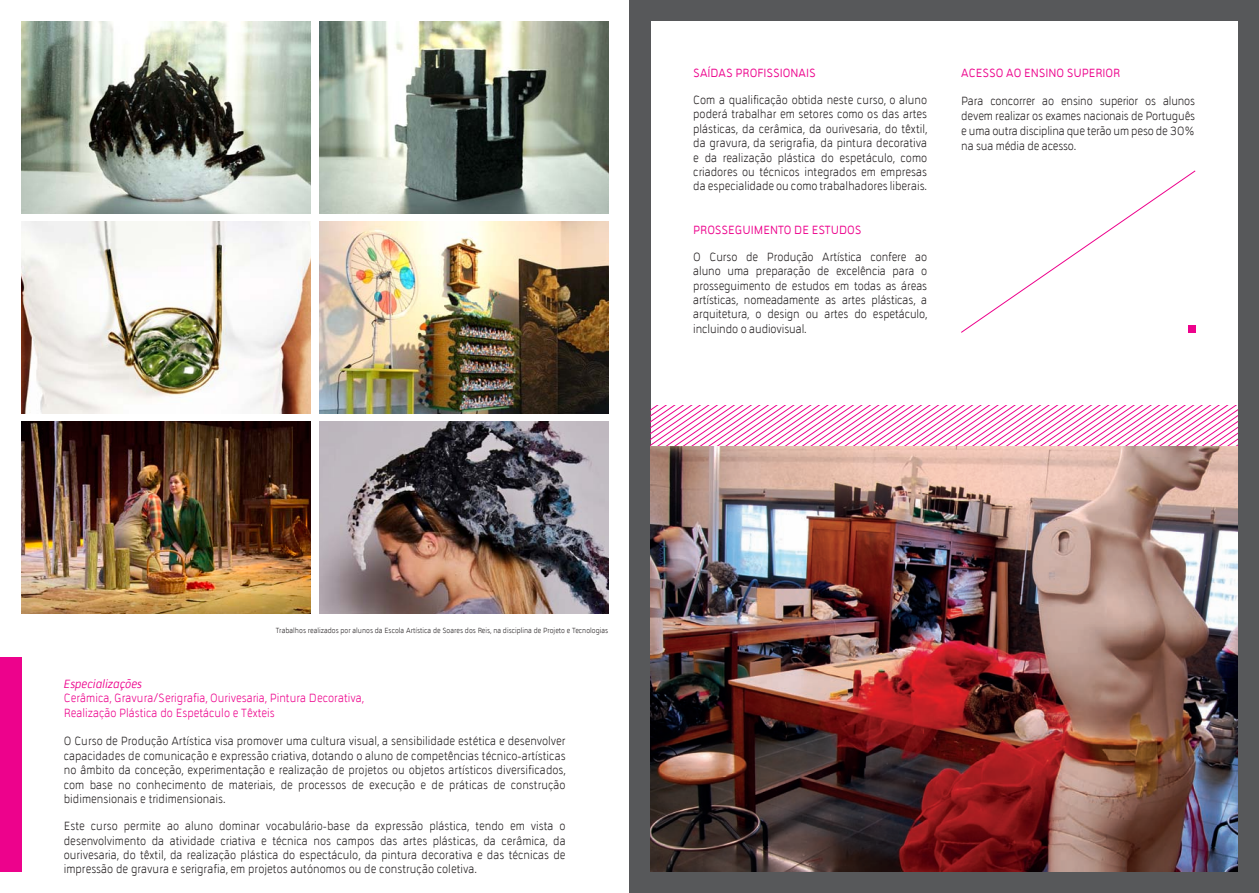
<style>
.page{position:relative;width:1259px;height:893px;background:#fff}
.page>*{position:absolute;margin:0;border:0;box-sizing:border-box;transform-origin:0 0}
.t1{font:300 12px/14.4px "Tirana";color:#231f20;text-align:justify}
.t2{font:300 12px/14.4px "Tirana";color:#ed028c}
.t3{font:12px "Tirana";color:#ed028c}
.t4{font:italic 12px "Tirana";color:#ed028c}
.t5{font:300 7.5px "Tirana";color:#231f20}
</style>
<div class="page">
<div style="left:629px;top:0;width:630px;height:893px;background:#57585a"></div>
<img style="left:22px;top:22px;width:289px;height:191px">
<img style="left:319px;top:22px;width:289px;height:191px">
<img style="left:22px;top:222px;width:289px;height:191px">
<img style="left:22px;top:422px;width:289px;height:191px">
<img style="left:319px;top:222px;width:289px;height:191px">
<img style="left:319px;top:422px;width:289px;height:191px">
<div style="left:0;top:657px;width:22px;height:215px;background:#ed028c"></div>
<div style="left:651px;top:21px;width:586px;height:401px;background:#fff"></div>
<svg style="left:961px;top:170px;width:234px;height:163px"></svg>
<div style="left:1188px;top:326px;width:7px;height:7px;background:#ed028c"></div>
<svg style="left:651px;top:406px;width:586px;height:40px"></svg>
<img style="left:651px;top:446px;width:586px;height:426px">
<p class="t3" style="left:693px;top:66px;width:124px">SAÍDAS PROFISSIONAIS</p>
<p class="t1" style="left:693px;top:93px;width:235px">Com a qualificação obtida neste curso, o aluno poderá trabalhar em setores como os das artes plásticas, da cerâmica, da ourivesaria, do têxtil, da gravura, da serigrafia, da pintura decorativa e da realização plástica do espetáculo, como criadores ou técnicos integrados em empresas da especialidade ou como trabalhadores liberais.</p>
<p class="t3" style="left:693px;top:223px;width:170px">PROSSEGUIMENTO DE ESTUDOS</p>
<p class="t1" style="left:693px;top:250px;width:235px">O Curso de Produção Artística confere ao aluno uma preparação de excelência para o prosseguimento de estudos em todas as áreas artísticas, nomeadamente as artes plásticas, a arquitetura, o design ou artes do espetáculo, incluindo o audiovisual.</p>
<p class="t3" style="left:961px;top:66px;width:161px">ACESSO AO ENSINO SUPERIOR</p>
<p class="t1" style="left:961px;top:93px;width:235px;line-height:15px">Para concorrer ao ensino superior os alunos devem realizar os exames nacionais de Português e uma outra disciplina que terão um peso de 30% na sua média de acesso.</p>
<p class="t5" style="left:276px;top:626px;width:334px">Trabalhos realizados por alunos da Escola Artística de Soares dos Reis, na disciplina de Projeto e Tecnologias</p>
<p class="t4" style="left:64px;top:677px;width:80px">Especializações</p>
<p class="t2" style="left:64px;top:691px;width:302px">Cerâmica, Gravura/Serigrafia, Ourivesaria, Pintura Decorativa,<br>Realização Plástica do Espetáculo e Têxteis</p>
<p class="t1" style="left:64px;top:734px;width:503px">O Curso de Produção Artística visa promover uma cultura visual, a sensibilidade estética e desenvolver capacidades de comunicação e expressão criativa, dotando o aluno de competências técnico-artísticas no âmbito da conceção, experimentação e realização de projetos ou objetos artísticos diversificados, com base no conhecimento de materiais, de processos de execução e de práticas de construção bidimensionais e tridimensionais.</p>
<p class="t1" style="left:64px;top:819px;width:503px">Este curso permite ao aluno dominar vocabulário-base da expressão plástica, tendo em vista o desenvolvimento da atividade criativa e técnica nos campos das artes plásticas, da cerâmica, da ourivesaria, do têxtil, da realização plástica do espectáculo, da pintura decorativa e das técnicas de impressão de gravura e serigrafia, em projetos autónomos ou de construção coletiva.</p>
</div>
